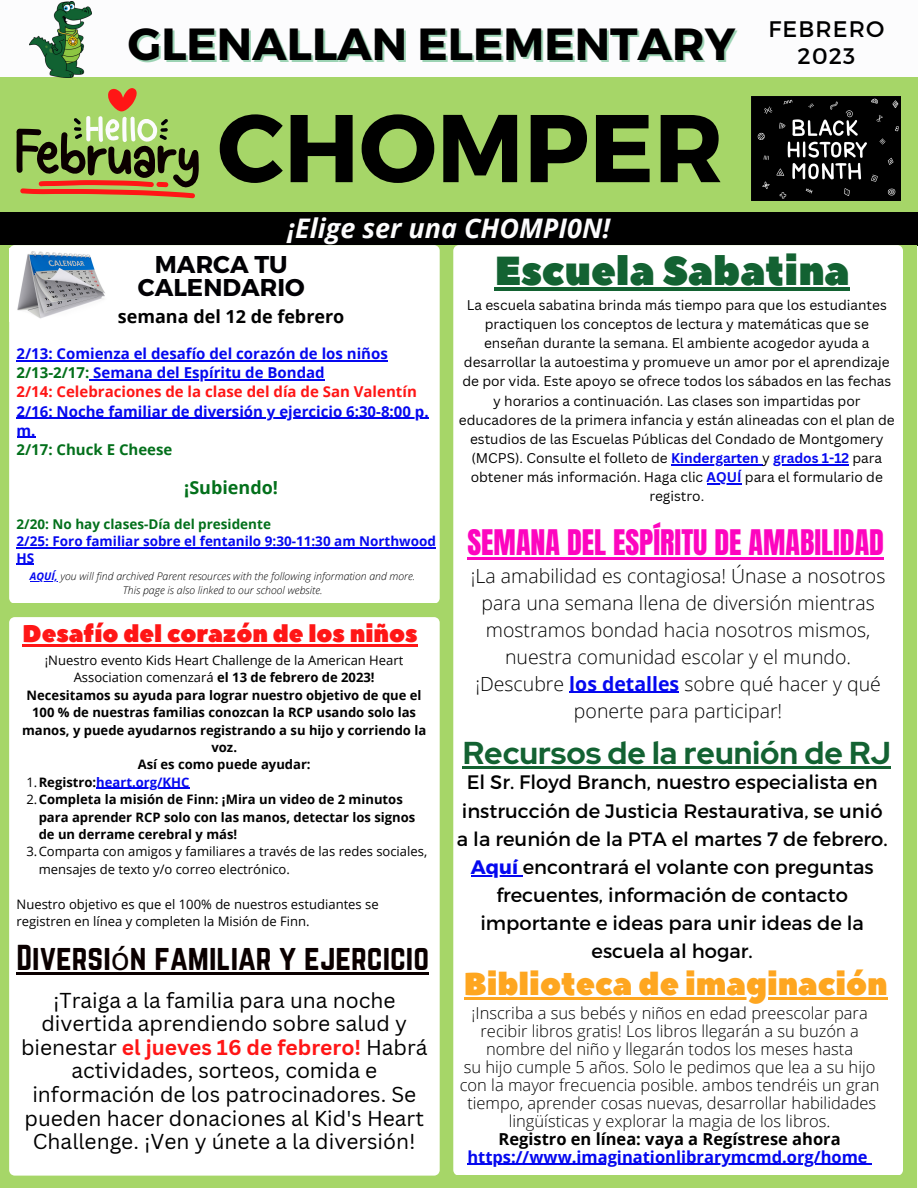
<style>
.page{position:relative;width:918px;height:1188px;background:#fff}
.page>*{position:absolute;margin:0;border:0;box-sizing:border-box;transform-origin:0 0}
.t1{font:700 96px "Montserrat";color:#000}
.t2{font:700 45px "Montserrat";color:#000}
.t3{font:40.5px "Peace Sans";color:#136232}
.t4{font:31.5px "Norwester";color:#0b0000}
.t5{font:31.5px "Peace Sans";color:#fea620}
.t6{font:700 31.5px "Red Hat Display";color:#136232}
.t7{font:30px "Anton";color:#fd05bf}
.t8{font:italic 700 27px "Open Sans";color:#fcfcfd}
.t9{font:700 24.3px/23px "Montserrat";color:#010004;text-align:center}
.t10{font:24px "Peace Sans";color:#ff1616}
.t11{font:22.5px "Montserrat";letter-spacing:.05em;color:#000}
.t12{font:21px/23.7px "Canva Sans";color:#000;text-align:center}
.t13{font:19.5px/28.2px "Montserrat";color:#000;text-align:center}
.t14{font:300 19.5px/27px "Open Sans";color:#000;text-align:center}
.t15{font:700 18px "Open Sans";color:#000}
.t16{font:700 18px "Open Sans";color:#03701b}
.t17{font:300 16.5px/18px "Open Sans";color:#000;text-align:center}
.t18{font:700 16.5px "Open Sans";color:#0508ef}
.t19{font:700 16.5px "Open Sans";color:#000}
.t20{font:700 15px/19.2px "Open Sans";color:#0508ef}
.t21{font:700 15px "Open Sans";color:#03701b}
.t22{font:13.65px/19.2px "Canva Sans";color:#000;text-align:center}
.t23{font:700 13.5px/16.8px "Open Sans";color:#0508ef}
.t24{font:700 13.5px "Open Sans";color:#03701b}
.t25{font:700 13.05px/17.4px "Open Sans";color:#000;text-align:center}
.t26{font:13.05px/17.4px "Open Sans";color:#000}
.t27{font:700 13.05px "Open Sans";color:#0508ef}
.t28{font:italic 300 10.5px/14px "Open Sans";color:#000;text-align:center}
.s1{color:#03701b}
.s2{color:#ff1616}
.s3{font-weight:700;color:#0508ef}
.s4{font-weight:400}
.s5{font-weight:400;color:#000}
.s6{color:#000}
.s7{font-family:"Noto Sans"}
.s8{font-weight:700;color:#ff1616}
</style>
<div class="page">
<div style="left:0;top:77px;width:918px;height:140px;background:#a6d668"></div>
<div style="left:0;top:212px;width:917px;height:33px;background:#000"></div>
<div style="left:0;top:245px;width:917px;height:943px;background:#a6d668"></div>
<div style="left:453px;top:245px;width:450px;height:930px;background:#fff"></div>
<div style="left:9px;top:245px;width:430px;height:357px;background:#fff"></div>
<img style="left:9px;top:249px;width:104px;height:73px">
<div style="left:9px;top:617px;width:430px;height:559px;background:#fff"></div>
<img style="left:30px;top:1px;width:61px;height:77px">
<hr style="left:17px;top:360px;width:371px;height:1px;background:#0508ef">
<hr style="left:89px;top:379px;width:236px;height:2px;background:#0508ef">
<hr style="left:17px;top:418px;width:412px;height:1px;background:#0508ef">
<svg style="left:17px;top:437px;width:19px;height:1px"></svg>
<hr style="left:17px;top:547px;width:419px;height:1px;background:#0508ef">
<svg style="left:17px;top:564px;width:17px;height:1px"></svg>
<hr style="left:467px;top:1164px;width:401px;height:1px;background:#0508ef">
<hr style="left:464px;top:997px;width:424px;height:3px;background:#fea620">
<hr style="left:96px;top:788px;width:93px;height:1px;background:#0508ef">
<hr style="left:23px;top:644px;width:395px;height:2px;background:#ff1616">
<svg style="left:30px;top:581px;width:28px;height:1px"></svg>
<hr style="left:17px;top:973px;width:412px;height:2px;background:#0b0000">
<svg style="left:17px;top:88px;width:182px;height:110px"></svg>
<img style="left:752px;top:96px;width:148px;height:105px">
<hr style="left:495px;top:287px;width:355px;height:4px;background:#136232">
<hr style="left:671px;top:464px;width:91px;height:1px;background:#0508ef">
<hr style="left:773px;top:464px;width:76px;height:1px;background:#0508ef">
<hr style="left:707px;top:483px;width:35px;height:1px;background:#0508ef">
<hr style="left:467px;top:557px;width:417px;height:3px;background:#fd05bf">
<hr style="left:569px;top:692px;width:110px;height:1px;background:#0508ef">
<hr style="left:463px;top:766px;width:428px;height:2px;background:#136232">
<hr style="left:471px;top:875px;width:52px;height:1px;background:#0508ef">
<h2 class="t2" style="left:128px;top:15px;width:609px">GLENALLAN ELEMENTARY</h2>
<h1 class="t1" style="left:217px;top:86px;width:507px">CHOMPER</h1>
<h3 class="t8" style="left:287px;top:209px;width:324px">¡Elige ser una CHOMPI0N!</h3>
<h3 class="t11" style="left:768px;top:15px;width:117px">FEBRERO</h3>
<h3 class="t11" style="left:798px;top:42px;width:59px">2023</h3>
<h3 class="t9" style="left:138px;top:251px;width:168px">MARCA TU<br>CALENDARIO</h3>
<h3 class="t15" style="left:118px;top:304px;width:228px">semana del 12 de febrero</h3>
<p class="t20" style="left:17px;top:344px;width:402px">2/13: Comienza el desafío del corazón de los niños<br><span class="s1">2/13-2/17:</span> Semana del Espíritu de Bondad<br><span class="s2">2/14: Celebraciones de la clase del día de San Valentín</span></p>
<p class="t20" style="left:17px;top:401px;width:414px">2/16: Noche familiar de diversión y ejercicio 6:30-8:00 p. m.</p>
<p class="t21" style="left:17px;top:439px;width:157px">2/17: Chuck E Cheese</p>
<h3 class="t16" style="left:184px;top:475px;width:95px">¡Subiendo!</h3>
<p class="t24" style="left:17px;top:515px;width:256px">2/20: No hay clases-Día del presidente</p>
<p class="t23" style="left:17px;top:532px;width:421px">2/25: Foro familiar sobre el fentanilo 9:30-11:30 am Northwood<br>HS</p>
<p class="t28" style="left:30px;top:569px;width:387px"><span class="s3">AQUÍ,</span> you will find archived Parent resources with the following information and more.<br>This page is also linked to our school website.</p>
<h3 class="t10" style="left:23px;top:617px;width:397px">Desafío del corazón de los niños</h3>
<p class="t25" style="left:22px;top:651px;width:406px"><span class="s4">¡Nuestro evento Kids Heart Challenge de la American Heart Association comenzará</span> el 13 de febrero de 2023!<br>Necesitamos su ayuda para lograr nuestro objetivo de que el 100 % de nuestras familias conozcan la RCP usando solo las manos, y puede ayudarnos registrando a su hijo y corriendo la voz.<br>Así es como puede ayudar:</p>
<p class="t27" style="left:26px;top:773px;width:164px"><span class="s5">1.</span><span class="s6">Registro:</span>heart.org/KHC</p>
<p class="t25" style="left:26px;top:790px;width:378px"><span class="s4">2.</span>Completa la misión de Finn: ¡Mira un video de 2 minutos</p>
<p class="t25" style="left:39px;top:808px;width:378px">para aprender RCP solo con las manos, detectar los signos</p>
<p class="t25" style="left:39px;top:825px;width:200px">de un derrame cerebral y más!</p>
<p class="t26" style="left:39px;top:843px;width:390px;text-indent:-12px">3.Comparta con amigos y familiares a través de las redes sociales, mensajes de texto y/o correo electrónico.</p>
<p class="t26" style="left:17px;top:895px;width:364px">Nuestro objetivo es que el 100% de nuestros estudiantes se registren en línea y completen la Misión de Finn.</p>
<h3 class="t4" style="left:17px;top:939px;width:414px">Diversi<span class="s7">ó</span>n familiar y ejercicio</h3>
<p class="t12" style="left:21px;top:988px;width:408px">¡Traiga a la familia para una noche divertida aprendiendo sobre salud y bienestar <span class="s8">el jueves 16 de febrero!</span> Habrá actividades, sorteos, comida e información de los patrocinadores. Se pueden hacer donaciones al Kid's Heart Challenge. ¡Ven y únete a la diversión!</p>
<h3 class="t3" style="left:495px;top:244px;width:357px">Escuela Sabatina</h3>
<p class="t22" style="left:459px;top:295px;width:437px">La escuela sabatina brinda más tiempo para que los estudiantes practiquen los conceptos de lectura y matemáticas que se enseñan durante la semana. El ambiente acogedor ayuda a desarrollar la autoestima y promueve un amor por el aprendizaje de por vida. Este apoyo se ofrece todos los sábados en las fechas y horarios a continuación. Las clases son impartidas por educadores de la primera infancia y están alineadas con el plan de estudios de las Escuelas Públicas del Condado de Montgomery (MCPS). Consulte el folleto de <span class="s3">Kindergarten</span> y <span class="s3">grados 1-12</span> para obtener más información. Haga clic <span class="s3">AQUÍ</span> para el formulario de registro.</p>
<h3 class="t7" style="left:467px;top:521px;width:418px">SEMANA DEL ESPÍRITU DE AMABILIDAD</h3>
<p class="t14" style="left:471px;top:562px;width:416px">¡La amabilidad es contagiosa! Únase a nosotros para una semana llena de diversión mientras mostramos bondad hacia nosotros mismos, nuestra comunidad escolar y el mundo. ¡Descubre <span class="s3">los detalles</span> sobre qué hacer y qué ponerte para participar!</p>
<h3 class="t6" style="left:463px;top:732px;width:430px">Recursos de la reunión de RJ</h3>
<p class="t13" style="left:457px;top:767px;width:432px">El Sr. Floyd Branch, nuestro especialista en instrucción de Justicia Restaurativa, se unió a la reunión de la PTA el martes 7 de febrero.<br><span class="s3">Aquí</span> encontrará el volante con preguntas frecuentes, información de contacto importante e ideas para unir ideas de la escuela al hogar.</p>
<h3 class="t5" style="left:464px;top:963px;width:425px">Biblioteca de imaginación</h3>
<p class="t17" style="left:460px;top:1003px;width:421px">¡Inscriba a sus bebés y niños en edad preescolar para recibir libros gratis! Los libros llegarán a su buzón a nombre del niño y llegarán todos los meses hasta<br>su hijo cumple 5 años. Solo le pedimos que lea a su hijo con la mayor frecuencia posible. ambos tendréis un gran tiempo, aprender cosas nuevas, desarrollar habilidades lingüísticas y explorar la magia de los libros.</p>
<p class="t19" style="left:499px;top:1127px;width:344px">Registro en línea: vaya a Regístrese ahora</p>
<p class="t18" style="left:467px;top:1145px;width:402px">https://www.imaginationlibrarymcmd.org/home</p>
</div>
